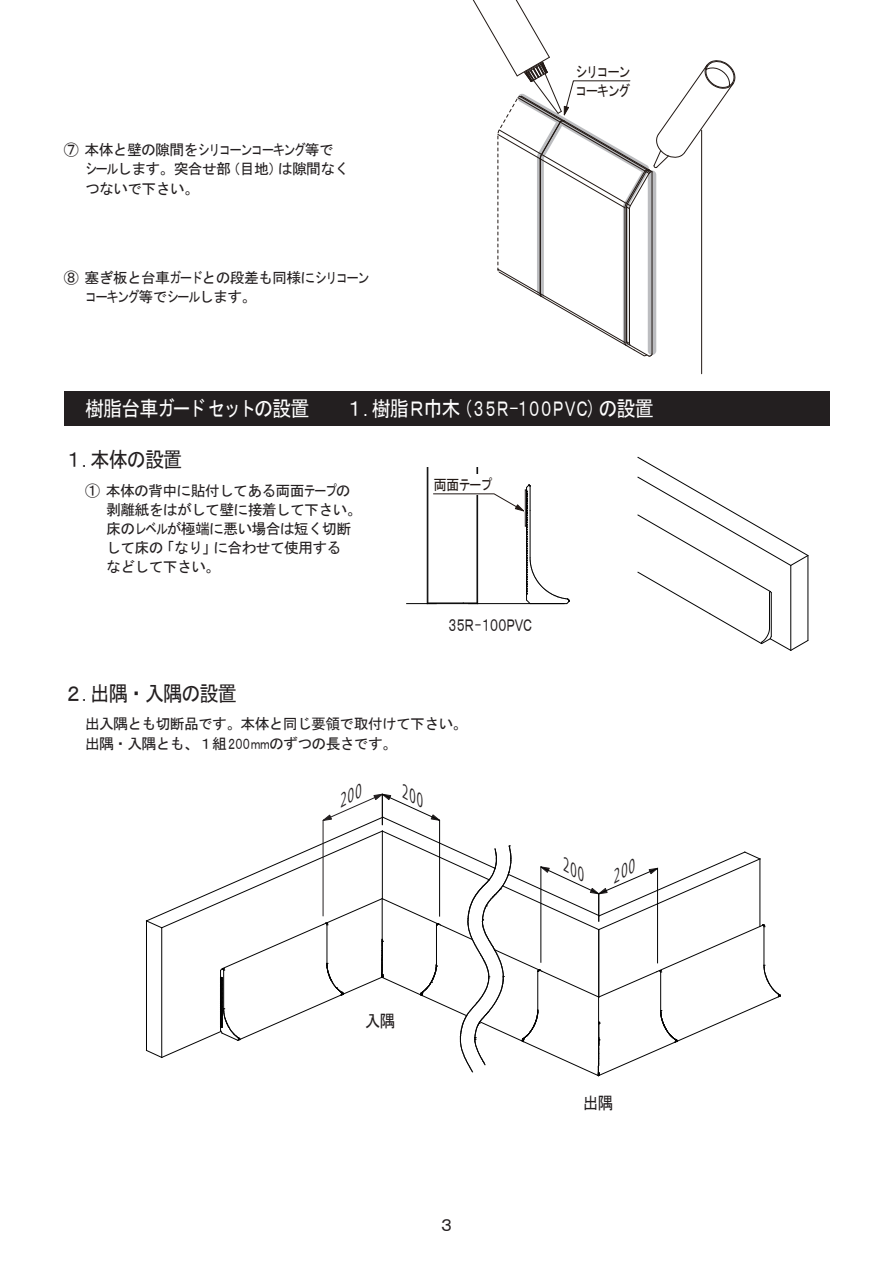
<style>
.page{position:relative;width:893px;height:1263px;background:#fff}
.page>*{position:absolute;margin:0;border:0;box-sizing:border-box;transform-origin:0 0}
.t1{font:21.3px "MS Gothic";letter-spacing:-.1em;color:#fff;scale:.9 1}
.t2{font:21.3px "MS Gothic";letter-spacing:-.05em;color:#231f20;scale:.9 1}
.t3{font:16.95px "MS Gothic";letter-spacing:-.3em;color:#231f20;scale:.7 1}
.t4{font:16.95px "MS Gothic";letter-spacing:-.3em;color:#231f20;scale:.9 1}
.t5{font:16.95px "MS P Gothic";color:#231f20}
.t6{font:14.85px/19.2px "MS Gothic";letter-spacing:-.05em;color:#231f20}
.t7{font:14.85px/19.2px "MS Gothic";letter-spacing:-.1em;color:#211814;scale:.8 1}
.t8{font:14.85px "MS Gothic";letter-spacing:-.1em;color:#211814;scale:.9 1}
</style>
<div class="page">
<div style="left:64px;top:391px;width:765px;height:34px;background:#231f20"></div>
<hr style="left:701px;top:130px;width:1px;height:244px;background:#211814">
<svg style="left:472px;top:0;width:264px;height:357px"></svg>
<hr style="left:407px;top:603px;width:157px;height:1px;background:#030303">
<hr style="left:428px;top:467px;width:1px;height:136px;background:#030303">
<hr style="left:477px;top:467px;width:1px;height:137px;background:#030303">
<hr style="left:427px;top:467px;width:1px;height:137px;background:#030303">
<svg style="left:637px;top:456px;width:172px;height:195px"></svg>
<div style="left:433px;top:475px;width:61px;height:19px;background:#fff"></div>
<svg style="left:427px;top:479px;width:143px;height:125px"></svg>
<svg style="left:146px;top:793px;width:634px;height:283px"></svg>
<p class="t6" style="left:85px;top:140px;width:266px;text-indent:-21px">⑦ 本体と壁の隙間をシリコーンコーキング等でシールします。突合せ部（目地）は隙間なくつないで下さい。</p>
<p class="t6" style="left:85px;top:268px;width:286px;text-indent:-21px">⑧ 塞ぎ板と台車ガードとの段差も同様にシリコーンコーキング等でシールします。</p>
<p class="t7" style="left:576px;top:62px;width:70px">シリコーンコーキング</p>
<h1 class="t1" style="left:85px;top:398px;width:634px">樹脂台車ガードセットの設置　　１.樹脂Ｒ巾木（３５Ｒ-１００ＰＶＣ）の設置</h1>
<h1 class="t2" style="left:64px;top:449px;width:133px">１.本体の設置</h1>
<p class="t6" style="left:106px;top:480px;width:257px;text-indent:-21px">① 本体の背中に貼付してある両面テープの剥離紙をはがして壁に接着して下さい。床のレベルが極端に悪い場合は短く切断して床の「なり」に合わせて使用する<br>などして下さい。</p>
<h1 class="t2" style="left:64px;top:682px;width:194px">２.出隅・入隅の設置</h1>
<p class="t8" style="left:433px;top:477px;width:67px">両面テープ</p>
<p class="t3" style="left:446px;top:617px;width:126px">３５Ｒ- １００ＰＶＣ</p>
<p class="t6" style="left:85px;top:714px;width:384px">出入隅とも切断品です。本体と同じ要領で取付けて下さい。出隅・入隅とも、１組２００ｍｍのずつの長さです。</p>
<p class="t4" style="left:365px;top:1012px;width:35px">入隅</p>
<p class="t5" style="left:441px;top:1216px;width:13px">３</p>
<p class="t4" style="left:583px;top:1094px;width:35px">出隅</p>
</div>
